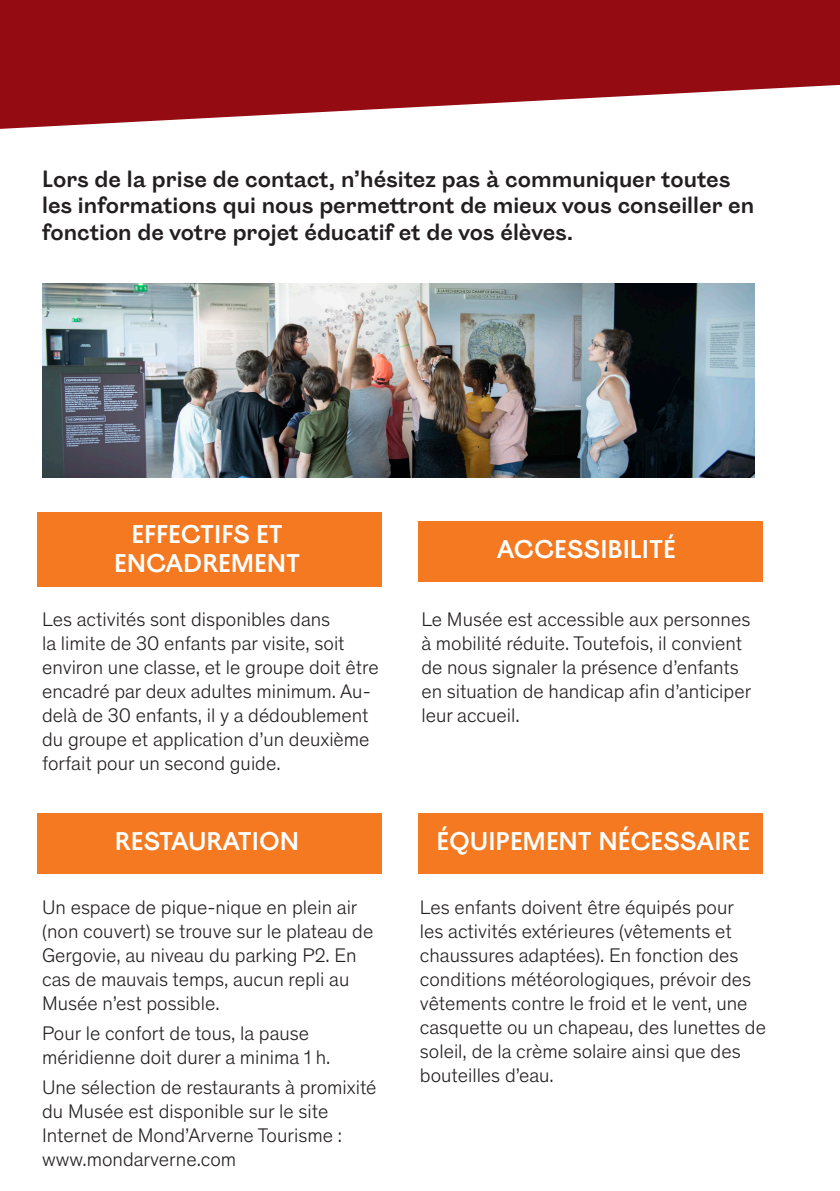
<style>
.page{position:relative;width:840px;height:1191px;background:#fff}
.page>*{position:absolute;margin:0;border:0;box-sizing:border-box;transform-origin:0 0}
.t1{font:24px "Ostia Antica";color:#fff}
.t2{font:22px/26.4px "Ostia Antica";color:#231f20}
.t3{font:300 20px/24px "Theinhardt";color:#231f20}
</style>
<div class="page">
<svg style="left:0;top:0;width:839px;height:129px;fill:#940c12"></svg>
<div style="left:37px;top:512px;width:344px;height:75px;background:#f47921"></div>
<div style="left:418px;top:813px;width:344px;height:60px;background:#f47921"></div>
<div style="left:37px;top:813px;width:344px;height:60px;background:#f47921"></div>
<div style="left:418px;top:521px;width:344px;height:61px;background:#f47921"></div>
<img style="left:42px;top:284px;width:711px;height:194px">
<p class="t2" style="left:42px;top:166px;width:713px">Lors de la prise de contact, n’hésitez pas à communiquer toutes les informations qui nous permettront de mieux vous conseiller en fonction de votre projet éducatif et de vos élèves.</p>
<p class="t1" style="left:131px;top:521px;width:153px">EFFECTIFS ET</p>
<p class="t1" style="left:114px;top:550px;width:187px">ENCADREMENT</p>
<p class="t3" style="left:42px;top:606px;width:338px">Les activités sont disponibles dans<br>la limite de 30 enfants par visite, soit environ une classe, et le groupe doit être encadré par deux adultes minimum. Au&shy;delà de 30 enfants, il y a dédoublement du groupe et application d’un deuxième forfait pour un second guide.</p>
<p class="t1" style="left:496px;top:536px;width:180px">ACCESSIBILITÉ</p>
<p class="t3" style="left:421px;top:606px;width:331px">Le Musée est accessible aux personnes à mobilité réduite. Toutefois, il convient de nous signaler la présence d’enfants en situation de handicap afin d’anticiper leur accueil.</p>
<p class="t1" style="left:115px;top:828px;width:186px">RESTAURATION</p>
<p class="t1" style="left:436px;top:828px;width:315px">ÉQUIPEMENT NÉCESSAIRE</p>
<p class="t3" style="left:42px;top:894px;width:332px">Un espace de pique-nique en plein air (non couvert) se trouve sur le plateau de Gergovie, au niveau du parking P2. En cas de mauvais temps, aucun repli au Musée n’est possible.</p>
<p class="t3" style="left:42px;top:1020px;width:289px">Pour le confort de tous, la pause méridienne doit durer a minima 1 h.</p>
<p class="t3" style="left:42px;top:1074px;width:336px">Une sélection de restaurants à promixité du Musée est disponible sur le site Internet de Mond’Arverne Tourisme : www.mondarverne.com</p>
<p class="t3" style="left:419px;top:894px;width:347px">Les enfants doivent être équipés pour<br>les activités extérieures (vêtements et chaussures adaptées). En fonction des conditions météorologiques, prévoir des vêtements contre le froid et le vent, une casquette ou un chapeau, des lunettes de soleil, de la crème solaire ainsi que des bouteilles d’eau.</p>
</div>
